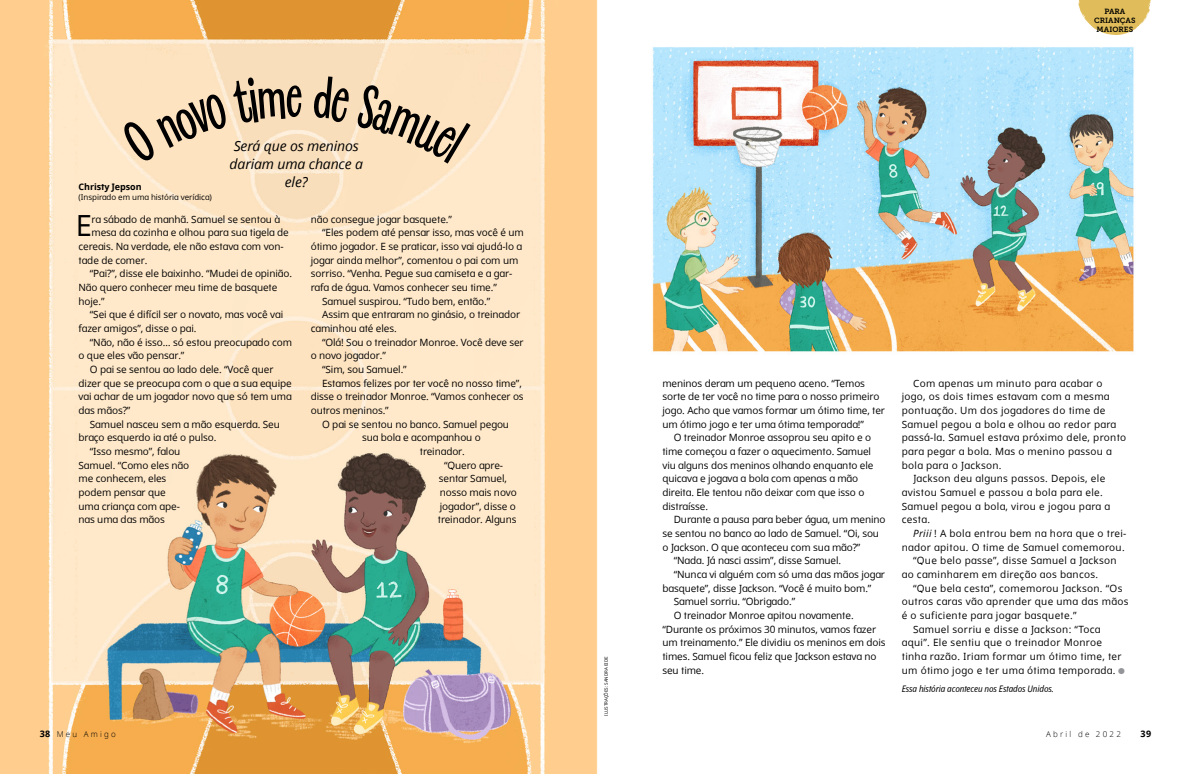
<style>
.page{position:relative;width:1191px;height:774px;background:#fff}
.page>*{position:absolute;margin:0;border:0;box-sizing:border-box;transform-origin:0 0}
.t1{font:700 59px "Revla Sans";color:#000}
.ARTCL_para_first{font:29.1px "Dots Solidlds Lat";color:#000}
.t2{font:italic 14px/18px "Dots Solidlds Lat";letter-spacing:-.01em;color:#000;text-align:center}
.ARTCL_para{font:10px/13.7px "Dots Solidlds Lat";letter-spacing:-.01em;color:#000}
.ARTCL_para-2{font:10px/13.7px "Dots Solidlds Lat";letter-spacing:.03em;color:#000}
.ARTCL_para_first-2{font:10px "Dots Solidlds Lat";letter-spacing:-.01em;color:#000}
.POP_para{font:italic 9px "Dots Solid Condlds Lat";letter-spacing:-.01em;color:#000}
.ARTCL-BY_para_first{font:700 9px "Dots Solidlds Lat";letter-spacing:-.005em;color:#000}
.ARTCL-BY_para{font:8px "Dots Solidlds Lat";letter-spacing:-.005em;color:#000}
.t3{font:300 8px "Dots Solidlds Lat";letter-spacing:.28em;color:#000}
.ARTCL_title{font:7.5px/9px "Museo Slablds Lat 700";color:#000;text-align:center}
.FIGimg-CRDT_para{font:4.5px "Dots Solidlds Lat";color:#000}
.s1{font-style:italic}
.s2{font-family:"Ding P Ilds Dpi";font-size:8.5px;color:#939598}
.s3{font-weight:700;font-size:9px}
</style>
<div class="page">
<img style="left:0;top:0;width:1134px;height:774px">
<svg style="left:1078px;top:0;width:73px;height:35px"></svg>
<svg style="left:745px;top:139px;width:12px;height:11px"></svg>
<div style="left:119px;top:77px;width:166px;height:87px;background:#fee3c0"></div>
<div style="left:313px;top:75px;width:37px;height:48px;background:#f9debb"></div>
<div style="left:356px;top:84px;width:114px;height:80px;background:#fde2bf"></div>
<p class="ARTCL-BY_para_first" style="left:79px;top:180px;width:65px">Christy Jepson</p>
<p class="ARTCL-BY_para" style="left:79px;top:192px;width:135px">(Inspirado em uma história verídica)</p>
<h1 class="t1" style="left:285px;top:63px;width:19px">e</h1>
<p class="t2" style="left:230px;top:137px;width:135px">Será que os meninos dariam uma chance a ele?</p>
<p class="ARTCL_para_first" style="left:76px;top:204px;width:18px">E</p>
<p class="ARTCL_para_first-2" style="left:92px;top:212px;width:190px">ra sábado de manhã. Samuel se sentou à</p>
<p class="ARTCL_para_first-2" style="left:92px;top:225px;width:199px">mesa da cozinha e olhou para sua tigela de</p>
<p class="ARTCL_para_first-2" style="left:79px;top:239px;width:207px">cereais. Na verdade, ele não estava com von-</p>
<p class="ARTCL_para_first-2" style="left:79px;top:253px;width:70px">tade de comer.</p>
<p class="ARTCL_para" style="left:79px;top:267px;width:215px;text-indent:11px">“Pai?”, disse ele baixinho. “Mudei de opinião.<br>Não quero conhecer meu time de basquete hoje.”</p>
<p class="ARTCL_para" style="left:79px;top:308px;width:206px;text-indent:11px">“Sei que é difícil ser o novato, mas você vai fazer amigos”, disse o pai.</p>
<p class="ARTCL_para" style="left:79px;top:335px;width:215px;text-indent:11px">“Não, não é isso… só estou preocupado com o que eles vão pensar.”</p>
<p class="ARTCL_para" style="left:79px;top:362px;width:215px;text-indent:11px">O pai se sentou ao lado dele. “Você quer dizer que se preocupa com o que a sua equipe vai achar de um jogador novo que só tem uma das mãos?”</p>
<p class="ARTCL_para" style="left:79px;top:417px;width:203px;text-indent:11px">Samuel nasceu sem a mão esquerda. Seu braço esquerdo ia até o pulso.</p>
<p class="ARTCL_para" style="left:79px;top:444px;width:112px;text-indent:11px">“Isso mesmo”, falou<br>Samuel. “Como eles não me conhecem, eles podem pensar que<br>uma criança com ape&shy;nas uma das mãos</p>
<p class="ARTCL_para" style="left:311px;top:212px;width:143px">não consegue jogar basquete.”</p>
<p class="ARTCL_para" style="left:311px;top:226px;width:214px;text-indent:11px">“Eles podem até pensar isso, mas você é um ótimo jogador. E se praticar, isso vai ajudá-lo a jogar ainda melhor”, comentou o pai com um sorriso. “Venha. Pegue sua camiseta e a gar&shy;rafa de água. Vamos conhecer seu time.”</p>
<p class="ARTCL_para" style="left:322px;top:294px;width:170px">Samuel suspirou. “Tudo bem, então.”</p>
<p class="ARTCL_para" style="left:311px;top:308px;width:211px;text-indent:11px">Assim que entraram no ginásio, o treinador caminhou até eles.</p>
<p class="ARTCL_para" style="left:311px;top:335px;width:214px;text-indent:11px">“Olá! Sou o treinador Monroe. Você deve ser o novo jogador.”</p>
<p class="ARTCL_para" style="left:322px;top:362px;width:86px">“Sim, sou Samuel.”</p>
<p class="ARTCL_para" style="left:311px;top:376px;width:214px;text-indent:11px">Estamos felizes por ter você no nosso time”, disse o treinador Monroe. “Vamos conhecer os outros meninos.”</p>
<p class="ARTCL_para" style="left:322px;top:417px;width:188px">O pai se sentou no banco. Samuel pegou</p>
<p class="ARTCL_para" style="left:362px;top:431px;width:120px">sua bola e acompanhou o</p>
<p class="ARTCL_para" style="left:420px;top:444px;width:47px">treinador.</p>
<p class="ARTCL_para" style="left:438px;top:458px;width:80px;text-indent:6px">“Quero apre&shy;sentar Samuel, nosso mais novo jogador”, disse o treinador. Alguns</p>
<p class="ARTCL_title" style="left:1094px;top:7px;width:43px">PARA<br>CRIANÇAS<br>MAIORES</p>
<p class="FIGimg-CRDT_para" style="left:603px;top:716px;width:61px;rotate:-90deg">ILUSTRAÇÕES: SANDRA EIDE</p>
<p class="ARTCL_para" style="left:662px;top:376px;width:224px">meninos deram um pequeno aceno. “Temos sorte de ter você no time para o nosso primeiro jogo. Acho que vamos formar um ótimo time, ter um ótimo jogo e ter uma ótima temporada!”</p>
<p class="ARTCL_para" style="left:662px;top:431px;width:213px;text-indent:11px">O treinador Monroe assoprou seu apito e o time começou a fazer o aquecimento. Samuel viu alguns dos meninos olhando enquanto ele quicava e jogava a bola com apenas a mão direita. Ele tentou não deixar com que isso o distraísse.</p>
<p class="ARTCL_para" style="left:662px;top:513px;width:225px;text-indent:11px">Durante a pausa para beber água, um menino se sentou no banco ao lado de Samuel. “Oi, sou o Jackson. O que aconteceu com sua mão?”</p>
<p class="ARTCL_para" style="left:674px;top:554px;width:169px">“Nada. Já nasci assim”, disse Samuel.</p>
<p class="ARTCL_para" style="left:662px;top:567px;width:224px;text-indent:11px">“Nunca vi alguém com só uma das mãos jogar basquete”, disse Jackson. “Você é muito bom.”</p>
<p class="ARTCL_para" style="left:674px;top:595px;width:123px">Samuel sorriu. “Obrigado.”</p>
<p class="ARTCL_para" style="left:662px;top:608px;width:225px;text-indent:11px">O treinador Monroe apitou novamente. “Durante os próximos 30 minutos, vamos fazer um treinamento.” Ele dividiu os meninos em dois times. Samuel ficou feliz que Jackson estava no seu time.</p>
<p class="ARTCL_para-2" style="left:901px;top:376px;width:226px;text-indent:11px">Com apenas um minuto para acabar o jogo, os dois times estavam com a mesma pontuação. Um dos jogadores do time de Samuel pegou a bola e olhou ao redor para passá-la. Samuel estava próximo dele, pronto para pegar a bola. Mas o menino passou a bola para o Jackson.</p>
<p class="ARTCL_para-2" style="left:901px;top:472px;width:210px;text-indent:11px">Jackson deu alguns passos. Depois, ele avistou Samuel e passou a bola para ele.<br>Samuel pegou a bola, virou e jogou para a cesta.</p>
<p class="ARTCL_para-2" style="left:901px;top:526px;width:226px;text-align:right"><span class="s1">Priii</span> ! A bola entrou bem na hora que o trei&shy;nador apitou. O time de Samuel comemorou.</p>
<p class="ARTCL_para-2" style="left:901px;top:554px;width:216px;text-indent:11px">“Que belo passe”, disse Samuel a Jackson ao caminharem em direção aos bancos.</p>
<p class="ARTCL_para-2" style="left:901px;top:581px;width:228px;text-indent:11px">“Que bela cesta”, comemorou Jackson. “Os outros caras vão aprender que uma das mãos é o suficiente para jogar basquete.”</p>
<p class="ARTCL_para-2" style="left:901px;top:622px;width:225px;text-indent:11px">Samuel sorriu e disse a Jackson: “Toca aqui”. Ele sentiu que o treinador Monroe tinha razão. Iriam formar um ótimo time, ter um ótimo jogo e ter uma ótima temporada. <span class="s2">●</span></p>
<p class="POP_para" style="left:901px;top:682px;width:154px">Essa história aconteceu nos Estados Unidos.</p>
<p class="t3" style="left:40px;top:728px;width:78px"><span class="s3">38</span> Meu Amigo</p>
<p class="t3" style="left:1046px;top:728px;width:76px">Abril de 2022</p>
<p class="ARTCL-BY_para_first" style="left:1140px;top:727px;width:12px">39</p>
</div>
